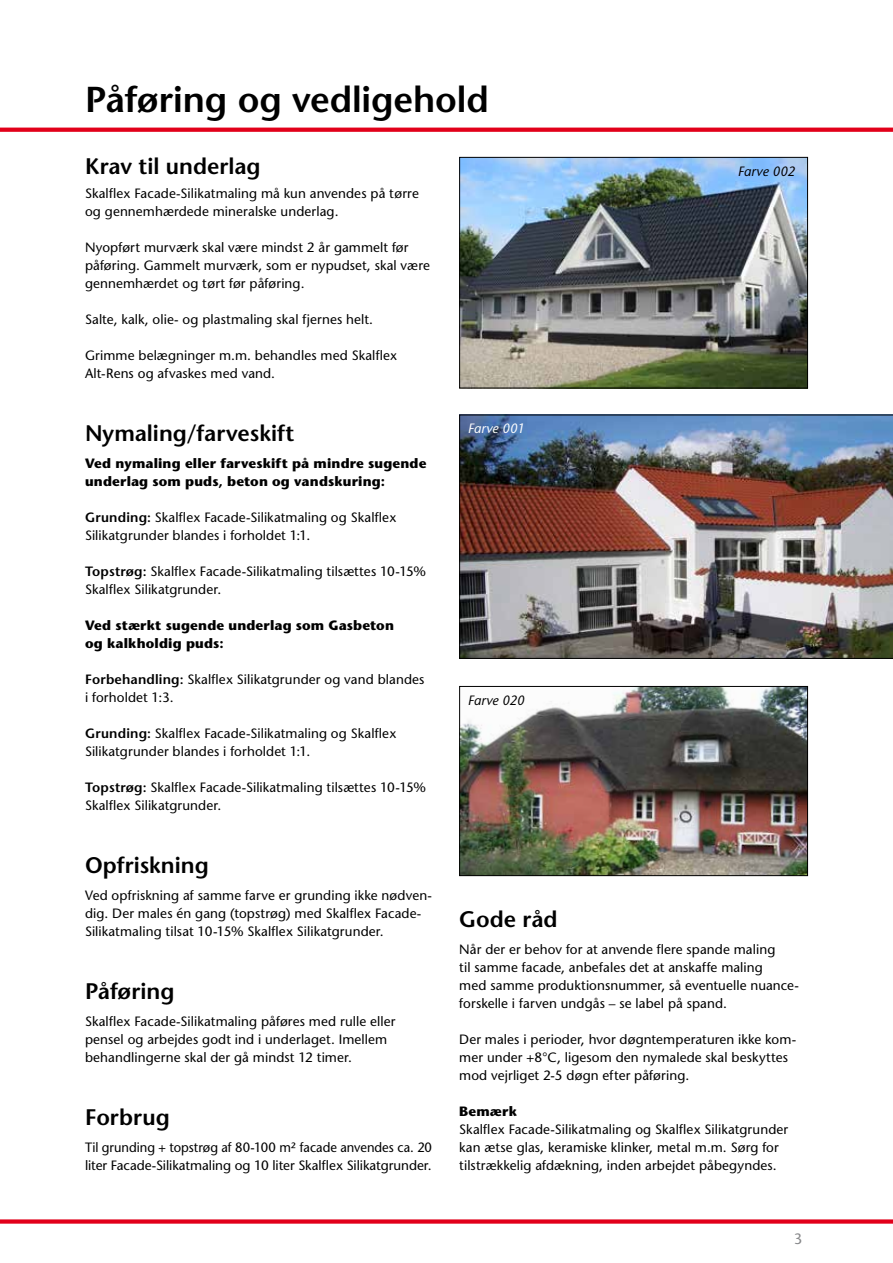
<style>
.page{position:relative;width:893px;height:1263px;background:#fff}
.page>*{position:absolute;margin:0;border:0;box-sizing:border-box;transform-origin:0 0}
.t1{font:600 36px "Stone Sans";letter-spacing:-.005em;color:#000}
.t2{font:600 22.5px "Stone Sans";color:#000}
.t3{font:15px "Stone Sans";color:#87888a}
.t4{font:13.5px/18px "Stone Sans";letter-spacing:.005em;color:#000}
.t5{font:700 13.5px/18px "Stone Sans";letter-spacing:.01em;color:#000}
.t6{font:13.5px/18px "Stone Sans";letter-spacing:.005em;color:#000;scale:.96 1}
.t7{font:italic 13.5px "Stone Sans";letter-spacing:.005em;color:#000}
.t8{font:italic 13.5px "Stone Sans";letter-spacing:.005em;color:#fff}
.s1{font-weight:600}
</style>
<div class="page">
<svg style="left:0;top:128px;width:893px;height:4px;background:#e30a23"></svg>
<div style="left:0;top:1219px;width:893px;height:5px;background:#e2001a"></div>
<img style="left:461px;top:159px;width:345px;height:227px">
<div style="left:459px;top:157px;width:349px;height:231px;border:1px solid #000"></div>
<img style="left:459px;top:415px;width:434px;height:244px">
<img style="left:461px;top:688px;width:345px;height:186px">
<div style="left:459px;top:686px;width:349px;height:190px;border:1px solid #000"></div>
<h1 class="t1" style="left:85px;top:77px;width:405px">Påføring og vedligehold</h1>
<h2 class="t2" style="left:85px;top:152px;width:177px">Krav til underlag</h2>
<p class="t4" style="left:85px;top:184px;width:335px">Skalflex Facade-Silikatmaling må kun anvendes på tørre og gennemhærdede mineralske underlag.</p>
<p class="t4" style="left:85px;top:238px;width:346px">Nyopført murværk skal være mindst 2 år gammelt før påføring. Gammelt murværk, som er nypudset, skal være gennemhærdet og tørt før påføring.</p>
<p class="t4" style="left:85px;top:310px;width:290px">Salte, kalk, olie- og plastmaling skal fjernes helt.</p>
<p class="t4" style="left:85px;top:346px;width:314px">Grimme belægninger m.m. behandles med Skalflex<br>Alt-Rens og afvaskes med vand.</p>
<h2 class="t2" style="left:85px;top:419px;width:211px">Nymaling/farveskift</h2>
<p class="t5" style="left:85px;top:454px;width:343px">Ved nymaling eller farveskift på mindre sugende underlag som puds, beton og vandskuring:</p>
<p class="t4" style="left:85px;top:508px;width:313px"><span class="s1">Grunding:</span> Skalflex Facade-Silikatmaling og Skalflex<br>Silikatgrunder blandes i forholdet 1:1.</p>
<p class="t4" style="left:85px;top:562px;width:343px"><span class="s1">Topstrøg:</span> Skalflex Facade-Silikatmaling tilsættes 10-15%<br>Skalflex Silikatgrunder.</p>
<p class="t5" style="left:85px;top:616px;width:310px">Ved stærkt sugende underlag som Gasbeton og kalkholdig puds:</p>
<p class="t4" style="left:85px;top:670px;width:341px"><span class="s1">Forbehandling:</span> Skalflex Silikatgrunder og vand blandes i forholdet 1:3.</p>
<p class="t4" style="left:85px;top:724px;width:313px"><span class="s1">Grunding:</span> Skalflex Facade-Silikatmaling og Skalflex<br>Silikatgrunder blandes i forholdet 1:1.</p>
<p class="t4" style="left:85px;top:778px;width:343px"><span class="s1">Topstrøg:</span> Skalflex Facade-Silikatmaling tilsættes 10-15%<br>Skalflex Silikatgrunder.</p>
<p class="t8" style="left:468px;top:420px;width:59px">Farve 001</p>
<p class="t7" style="left:468px;top:692px;width:58px">Farve 020</p>
<p class="t7" style="left:738px;top:163px;width:59px">Farve 002</p>
<h2 class="t2" style="left:85px;top:851px;width:125px">Opfriskning</h2>
<p class="t4" style="left:85px;top:886px;width:348px">Ved opfriskning af samme farve er grunding ikke nødven&shy;dig. Der males én gang (topstrøg) med Skalflex Facade-<br>Silikatmaling tilsat 10-15% Skalflex Silikatgrunder.</p>
<h2 class="t2" style="left:85px;top:977px;width:91px">Påføring</h2>
<p class="t4" style="left:85px;top:1012px;width:312px">Skalflex Facade-Silikatmaling påføres med rulle eller pensel og arbejdes godt ind i underlaget. Imellem behandlingerne skal der gå mindst 12 timer.</p>
<h2 class="t2" style="left:85px;top:1103px;width:86px">Forbrug</h2>
<p class="t6" style="left:85px;top:1138px;width:363px">Til grunding + topstrøg af 80-100 m² facade anvendes ca. 20 liter Facade-Silikatmaling og 10 liter Skalflex Silikatgrunder.</p>
<h2 class="t2" style="left:459px;top:905px;width:100px">Gode råd</h2>
<p class="t4" style="left:459px;top:940px;width:341px">Når der er behov for at anvende flere spande maling<br>til samme facade, anbefales det at anskaffe maling<br>med samme produktionsnummer, så eventuelle nuance&shy;forskelle i farven undgås – se label på spand.</p>
<p class="t4" style="left:459px;top:1030px;width:339px">Der males i perioder, hvor døgntemperaturen ikke kom&shy;mer under +8°C, ligesom den nymalede skal beskyttes mod vejrliget 2-5 døgn efter påføring.</p>
<p class="t5" style="left:459px;top:1102px;width:59px">Bemærk</p>
<p class="t4" style="left:459px;top:1120px;width:330px">Skalflex Facade-Silikatmaling og Skalflex Silikatgrunder kan ætse glas, keramiske klinker, metal m.m. Sørg for tilstrækkelig afdækning, inden arbejdet påbegyndes.</p>
<p class="t3" style="left:794px;top:1230px;width:10px">3</p>
</div>
